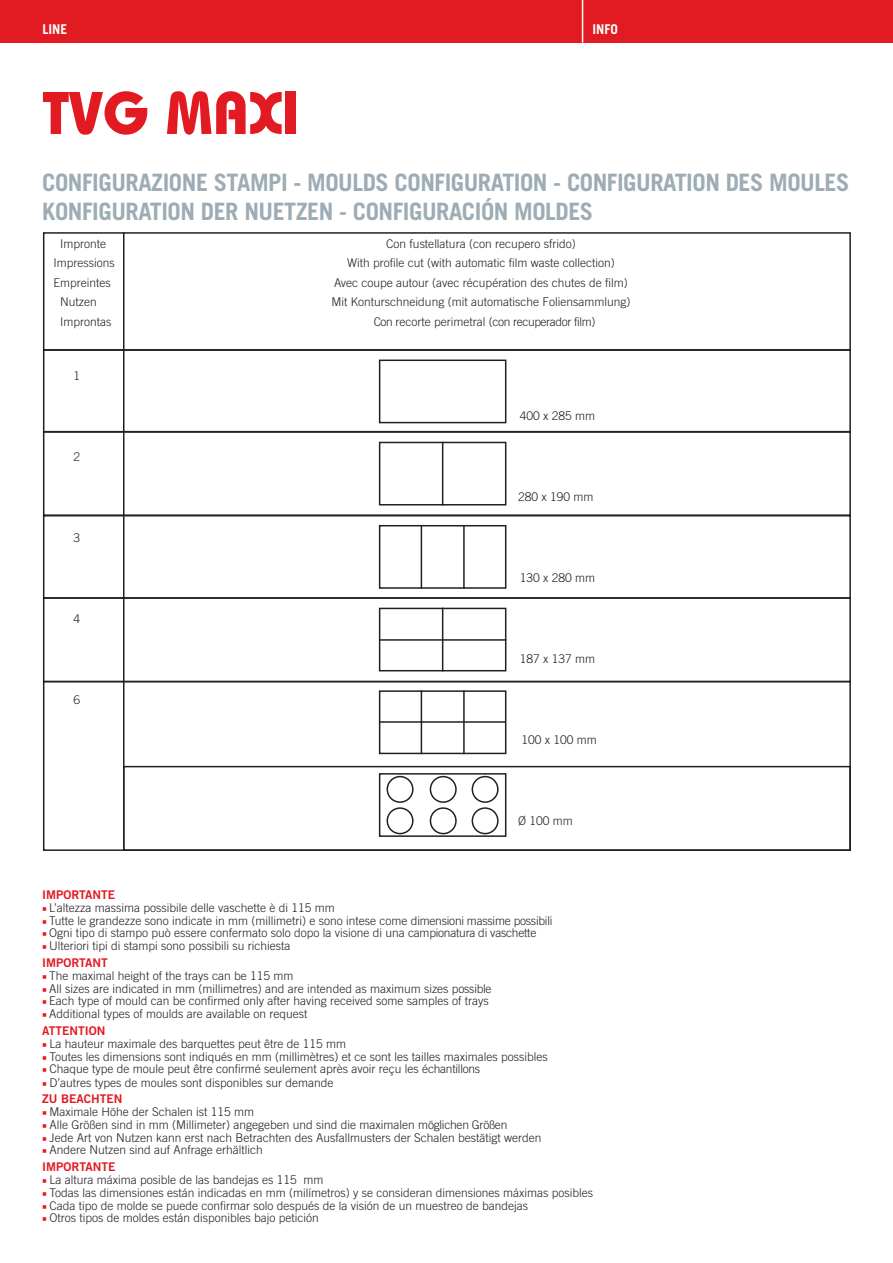
<style>
.page{position:relative;width:893px;height:1263px;background:#fff}
.page>*{position:absolute;margin:0;border:0;box-sizing:border-box;transform-origin:0 0}
.t1{font:700 60px "Bauhaus";color:#e21a21}
.t2{font:700 24px/28.8px "Trade Gothic";letter-spacing:-.02em;color:#9dacb5}
.t3{font:700 13.5px "Trade Gothic";color:#fff}
.t4{font:300 12px "Trade Gothic";color:#231f20}
.t5{font:12px "Trade Gothic Bold Two";color:#e21a21}
.t6{font:300 12px "Trade Gothic";letter-spacing:-.03em;color:#231f20}
.s1{font-family:"Minion Pro";font-weight:700;font-stretch:condensed;color:#e21a21}
</style>
<div class="page">
<div style="left:0;top:0;width:893px;height:43px;background:#e21a21"></div>
<hr style="left:582px;top:0;width:1px;height:43px;background:#fff">
<div style="left:43px;top:431px;width:808px;height:85px;border:2px solid #231f20"></div>
<div style="left:43px;top:515px;width:808px;height:84px;border:2px solid #231f20"></div>
<div style="left:43px;top:597px;width:808px;height:85px;border:2px solid #231f20"></div>
<div style="left:123px;top:766px;width:728px;height:85px;border:2px solid #231f20"></div>
<div style="left:43px;top:232px;width:808px;height:119px;border:2px solid #231f20"></div>
<hr style="left:123px;top:232px;width:1px;height:619px;background:#231f20">
<div style="left:43px;top:681px;width:808px;height:170px;border:2px solid #231f20"></div>
<div style="left:379px;top:360px;width:127px;height:63px;border:2px solid #231f20"></div>
<div style="left:379px;top:442px;width:127px;height:63px;border:2px solid #231f20"></div>
<hr style="left:442px;top:442px;width:1px;height:63px;background:#231f20">
<div style="left:379px;top:525px;width:127px;height:64px;border:2px solid #231f20"></div>
<hr style="left:421px;top:525px;width:1px;height:64px;background:#231f20">
<hr style="left:463px;top:525px;width:2px;height:64px;background:#231f20">
<div style="left:379px;top:608px;width:127px;height:63px;border:2px solid #231f20"></div>
<hr style="left:442px;top:608px;width:1px;height:63px;background:#231f20">
<hr style="left:380px;top:639px;width:126px;height:2px;background:#231f20">
<div style="left:379px;top:690px;width:127px;height:64px;border:2px solid #231f20"></div>
<hr style="left:421px;top:690px;width:1px;height:64px;background:#231f20">
<hr style="left:463px;top:690px;width:2px;height:64px;background:#231f20">
<hr style="left:379px;top:721px;width:127px;height:2px;background:#231f20">
<div style="left:379px;top:773px;width:127px;height:64px;border:2px solid #231f20"></div>
<div style="left:387px;top:776px;width:27px;height:27px;border:2px solid #231f20;border-radius:50%"></div>
<div style="left:430px;top:776px;width:27px;height:27px;border:2px solid #231f20;border-radius:50%"></div>
<div style="left:472px;top:776px;width:27px;height:27px;border:2px solid #231f20;border-radius:50%"></div>
<div style="left:387px;top:807px;width:27px;height:27px;border:2px solid #231f20;border-radius:50%"></div>
<div style="left:430px;top:807px;width:27px;height:27px;border:2px solid #231f20;border-radius:50%"></div>
<div style="left:472px;top:807px;width:27px;height:27px;border:2px solid #231f20;border-radius:50%"></div>
<p class="t3" style="left:43px;top:21px;width:26px">LINE</p>
<p class="t3" style="left:592px;top:21px;width:27px">INFO</p>
<h1 class="t1" style="left:43px;top:76px;width:258px">TVG MAXI</h1>
<h2 class="t2" style="left:42px;top:167px;width:809px">CONFIGURAZIONE STAMPI - MOULDS CONFIGURATION - CONFIGURATION DES MOULES<br>KONFIGURATION DER NUETZEN - CONFIGURACIÓN MOLDES</h2>
<p class="t4" style="left:60px;top:236px;width:48px">Impronte</p>
<p class="t4" style="left:386px;top:236px;width:191px">Con fustellatura (con recupero sfrido)</p>
<p class="t4" style="left:53px;top:256px;width:63px">Impressions</p>
<p class="t4" style="left:347px;top:256px;width:269px">With profile cut (with automatic film waste collection)</p>
<p class="t4" style="left:53px;top:275px;width:59px">Empreintes</p>
<p class="t4" style="left:334px;top:275px;width:295px">Avec coupe autour (avec récupération des chutes de film)</p>
<p class="t4" style="left:60px;top:295px;width:38px">Nutzen</p>
<p class="t4" style="left:332px;top:295px;width:300px">Mit Konturschneidung (mit automatische Foliensammlung)</p>
<p class="t4" style="left:60px;top:314px;width:53px">Improntas</p>
<p class="t6" style="left:374px;top:314px;width:223px">Con recorte perimetral (con recuperador film)</p>
<p class="t4" style="left:73px;top:368px;width:8px">1</p>
<p class="t4" style="left:73px;top:449px;width:8px">2</p>
<p class="t4" style="left:73px;top:530px;width:8px">3</p>
<p class="t4" style="left:73px;top:611px;width:8px">4</p>
<p class="t4" style="left:73px;top:692px;width:8px">6</p>
<p class="t4" style="left:520px;top:409px;width:77px">400 x 285 mm</p>
<p class="t4" style="left:518px;top:490px;width:77px">280 x 190 mm</p>
<p class="t4" style="left:520px;top:571px;width:77px">130 x 280 mm</p>
<p class="t4" style="left:520px;top:652px;width:77px">187 x 137 mm</p>
<p class="t4" style="left:521px;top:733px;width:77px">100 x 100 mm</p>
<p class="t4" style="left:518px;top:814px;width:56px">Ø 100 mm</p>
<p class="t5" style="left:42px;top:887px;width:75px">IMPORTANTE</p>
<p class="t4" style="left:42px;top:900px;width:294px"><span class="s1">■</span> L’altezza massima possibile delle vaschette è di 115 mm</p>
<p class="t4" style="left:42px;top:913px;width:512px"><span class="s1">■</span> Tutte le grandezze sono indicate in mm (millimetri) e sono intese come dimensioni massime possibili</p>
<p class="t4" style="left:42px;top:926px;width:496px"><span class="s1">■</span> Ogni tipo di stampo può essere confermato solo dopo la visione di una campionatura di vaschette</p>
<p class="t4" style="left:42px;top:939px;width:250px"><span class="s1">■</span> Ulteriori tipi di stampi sono possibili su richiesta</p>
<p class="t5" style="left:42px;top:955px;width:67px">IMPORTANT</p>
<p class="t4" style="left:42px;top:968px;width:253px"><span class="s1">■</span> The maximal height of the trays can be 115 mm</p>
<p class="t4" style="left:42px;top:981px;width:451px"><span class="s1">■</span> All sizes are indicated in mm (millimetres) and are intended as maximum sizes possible</p>
<p class="t4" style="left:42px;top:994px;width:448px"><span class="s1">■</span> Each type of mould can be confirmed only after having received some samples of trays</p>
<p class="t4" style="left:42px;top:1007px;width:267px"><span class="s1">■</span> Additional types of moulds are available on request</p>
<p class="t5" style="left:42px;top:1023px;width:65px">ATTENTION</p>
<p class="t4" style="left:42px;top:1036px;width:305px"><span class="s1">■</span> La hauteur maximale des barquettes peut être de 115 mm</p>
<p class="t4" style="left:42px;top:1049px;width:507px"><span class="s1">■</span> Toutes les dimensions sont indiqués en mm (millimètres) et ce sont les tailles maximales possibles</p>
<p class="t4" style="left:42px;top:1062px;width:439px"><span class="s1">■</span> Chaque type de moule peut être confirmé seulement après avoir reçu les échantillons</p>
<p class="t4" style="left:42px;top:1075px;width:293px"><span class="s1">■</span> D’autres types de moules sont disponibles sur demande</p>
<p class="t5" style="left:42px;top:1091px;width:82px">ZU BEACHTEN</p>
<p class="t4" style="left:42px;top:1104px;width:213px"><span class="s1">■</span> Maximale Höhe der Schalen ist 115 mm</p>
<p class="t4" style="left:42px;top:1117px;width:466px"><span class="s1">■</span> Alle Größen sind in mm (Millimeter) angegeben und sind die maximalen möglichen Größen</p>
<p class="t4" style="left:42px;top:1130px;width:501px"><span class="s1">■</span> Jede Art von Nutzen kann erst nach Betrachten des Ausfallmusters der Schalen bestätigt werden</p>
<p class="t4" style="left:42px;top:1143px;width:222px"><span class="s1">■</span> Andere Nutzen sind auf Anfrage erhältlich</p>
<p class="t5" style="left:42px;top:1159px;width:75px">IMPORTANTE</p>
<p class="t4" style="left:42px;top:1173px;width:283px"><span class="s1">■</span> La altura máxima posible de las bandejas es 115 mm</p>
<p class="t4" style="left:42px;top:1185px;width:552px"><span class="s1">■</span> Todas las dimensiones están indicadas en mm (milímetros) y se consideran dimensiones máximas posibles</p>
<p class="t4" style="left:42px;top:1198px;width:487px"><span class="s1">■</span> Cada tipo de molde se puede confirmar solo después de la visión de un muestreo de bandejas</p>
<p class="t4" style="left:42px;top:1211px;width:278px"><span class="s1">■</span> Otros tipos de moldes están disponibles bajo petición</p>
</div>
